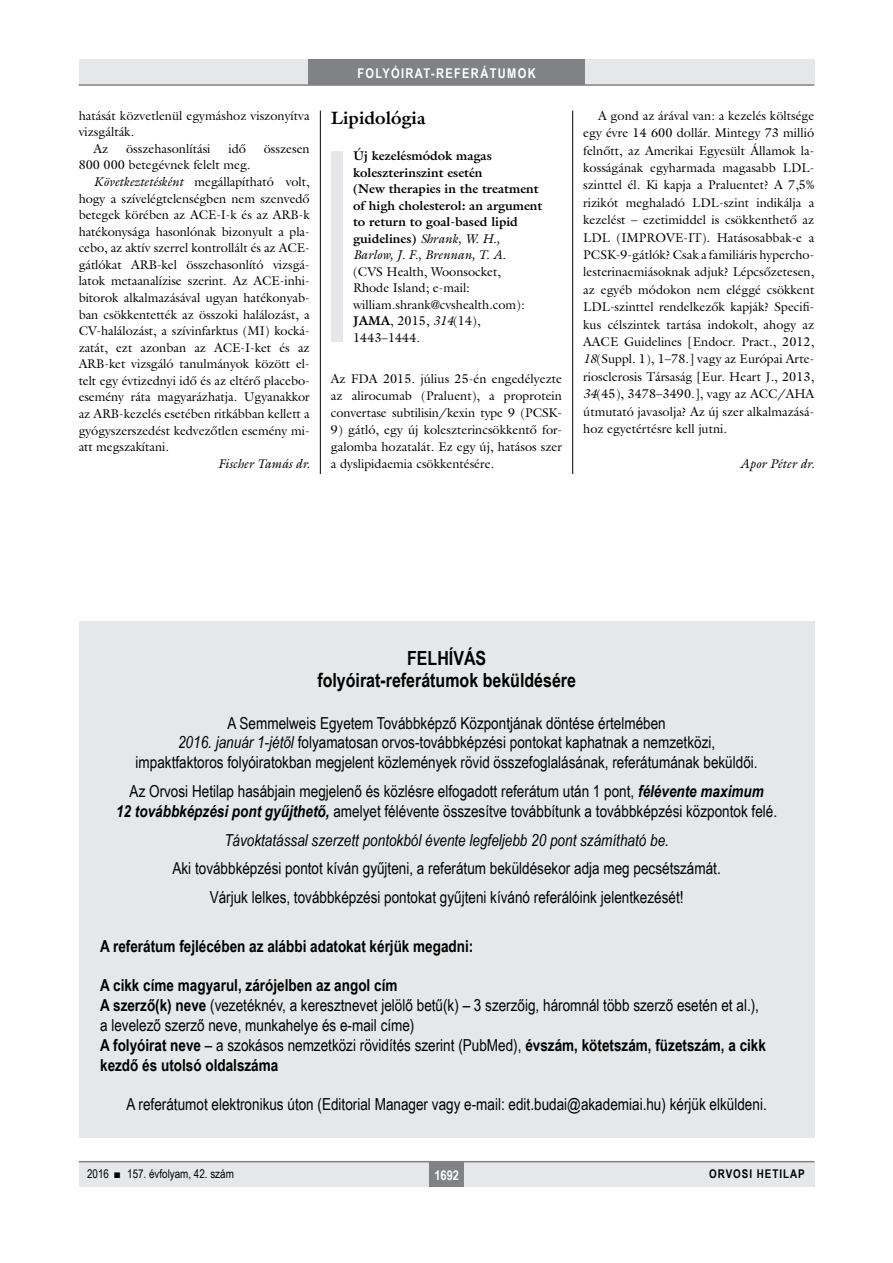
<style>
.page{position:relative;width:893px;height:1263px;background:#fff}
.page>*{position:absolute;margin:0;border:0;box-sizing:border-box;transform-origin:0 0}
.Rendezvenyek_cim{font:700 19.5px "Arial Narrow";color:#000}
.alcimbold{font:700 18px "Galliard Reg";color:#000}
.Rendezvenyek_cim-2{font:16.5px/19.8px "Arial Narrow";color:#000;text-align:center}
.Rendezvenyek_cim-3{font:700 16.5px/19.8px "Arial Narrow";color:#000}
.Rendezvenyek_cim-4{font:italic 16.5px "Arial Narrow";color:#000}
.rovatcim_jo{font:700 13.5px "Arial Narrow";letter-spacing:.1em;color:#fff}
.oldalszam{font:700 13.5px "Arial Narrow";color:#fff}
.ref-Body{font:12.75px/17.4px "Galliard Reg";color:#000;text-align:justify}
.ref-Body-s{font:12.75px/16.5px "Galliard Reg";letter-spacing:-.005em;color:#000}
.ref-lead{font:700 12.75px/16.5px "Galliard Reg";color:#000}
.ref-tompa{font:12.75px/17px "Galliard Reg";color:#000;text-align:justify}
.ref-Body-2{font:italic 12.75px "Galliard Reg";color:#000}
.pagina{font:12px "Arial Narrow";color:#000}
.pagina-2{font:700 12px "Arial Narrow";letter-spacing:.08em;color:#000}
.s1{font-style:italic}
.s2{font-weight:400;font-style:italic}
.s3{font-weight:400}
.s4{font-weight:700;font-style:italic}
.s5{font-weight:700}
</style>
<div class="page">
<div style="left:79px;top:1161px;width:735px;height:25px;background:#e6e7e8"></div>
<hr style="left:79px;top:1161px;width:735px;height:1px;background:#808285">
<div style="left:430px;top:1161px;width:34px;height:25px;background:#808285"></div>
<div style="left:79px;top:60px;width:735px;height:25px;background:#e6e7e8"></div>
<div style="left:308px;top:60px;width:277px;height:25px;background:#808285"></div>
<hr style="left:79px;top:84px;width:735px;height:2px;background:#808285">
<hr style="left:320px;top:111px;width:1px;height:1026px;background:#000">
<hr style="left:572px;top:111px;width:1px;height:1026px;background:#000">
<div style="left:331px;top:151px;width:11px;height:190px;background:#e6e7e8"></div>
<div style="left:79px;top:621px;width:735px;height:516px;background:#e6e7e8"></div>
<p class="ref-tompa" style="left:79px;top:107px;width:233px;line-height:16.5px">hatását közvetlenül egymáshoz viszonyítva vizsgálták.</p>
<p class="ref-Body" style="left:94px;top:140px;width:16px">Az</p>
<p class="ref-Body" style="left:126px;top:140px;width:86px">összehasonlítási</p>
<p class="ref-Body" style="left:228px;top:140px;width:19px">idő</p>
<p class="ref-Body" style="left:264px;top:140px;width:47px">összesen</p>
<p class="ref-Body" style="left:79px;top:156px;width:173px">800 000 betegévnek felelt meg.</p>
<p class="ref-Body-s" style="left:79px;top:173px;width:233px;text-indent:15px"><span class="s1">Következtetésként</span> megállapítható volt, hogy a szívelégtelenségben nem szenvedő betegek körében az ACE-I-k és az ARB-k hatékonysága hasonlónak bizonyult a pla&shy;cebo, az aktív szerrel kontrollált és az ACE&shy;gátlókat ARB-kel összehasonlító vizsgá&shy;latok metaanalízise szerint. Az ACE-inhi&shy;bitorok alkalmazásával ugyan hatékonyab&shy;ban csökkentették az összoki halálozást, a CV-halálozást, a szívinfarktus (MI) kocká&shy;zatát, ezt azonban az ACE-I-ket és az ARB-ket vizsgáló tanulmányok között el&shy;telt egy évtizednyi idő és az eltérő placebo&shy;esemény ráta magyarázhatja. Ugyanakkor az ARB-kezelés esetében ritkábban kellett a gyógyszerszedést kedvezőtlen esemény mi&shy;att megszakítani.</p>
<p class="ref-Body-2" style="left:218px;top:455px;width:93px">Fischer Tamás dr.</p>
<p class="rovatcim_jo" style="left:357px;top:63px;width:180px">FOLYÓIRAT-REFERÁTUMOK</p>
<p class="alcimbold" style="left:331px;top:106px;width:96px">Lipidológia</p>
<p class="ref-lead" style="left:353px;top:147px;width:191px">Új kezelésmódok magas koleszterinszint esetén<br>(New therapies in the treatment of high cholesterol: an argument to return to goal-based lipid guidelines) <span class="s2">Shrank, W. H.,<br>Barlow, J. F., Brennan, T. A.<br></span><span class="s3">(CVS Health, Woonsocket,<br>Rhode Island; e-mail: william.shrank@cvshealth.com):<br></span>JAMA<span class="s3">, 2015,</span> <span class="s2">314</span><span class="s3">(14),<br>1443–1444.</span></p>
<p class="ref-tompa" style="left:331px;top:370px;width:233px">Az FDA 2015. július 25-én engedélyezte az alirocumab (Praluent), a proprotein convertase subtilisin/kexin type 9 (PCSK-</p>
<p class="ref-tompa" style="left:331px;top:421px;width:233px">9) gátló, egy új koleszterincsökkentő for&shy;galomba hozatalát. Ez egy új, hatásos szer a dyslipidaemia csökkentésére.</p>
<p class="ref-Body" style="left:583px;top:107px;width:233px;text-indent:15px">A gond az árával van: a kezelés költsége egy évre 14 600 dollár. Mintegy 73 millió felnőtt, az Amerikai Egyesült Államok la&shy;kosságának egyharmada magasabb LDL&shy;szinttel él. Ki kapja a Praluentet? A 7,5% rizikót meghaladó LDL-szint indikálja a kezelést – ezetimiddel is csökkenthető az LDL (IMPROVE-IT). Hatásosabbak-e a PCSK-9-gátlók? Csak a familiáris hypercho&shy;lesterinaemiásoknak adjuk? Lépcsőzetesen, az egyéb módokon nem eléggé csökkent LDL-szinttel rendelkezők kapják? Specifi&shy;kus célszintek tartása indokolt, ahogy az AACE Guidelines [Endocr. Pract., 2012, <span class="s1">18</span>(Suppl. 1), 1–78.] vagy az Európai Arte&shy;riosclerosis Társaság [Eur. Heart J., 2013, <span class="s1">34</span>(45), 3478–3490.], vagy az ACC/AHA útmutató javasolja? Az új szer alkalmazásá&shy;hoz egyetértésre kell jutni.</p>
<p class="ref-Body-2" style="left:740px;top:455px;width:76px">Apor Péter dr.</p>
<p class="Rendezvenyek_cim" style="left:407px;top:643px;width:81px">FELHÍVÁS</p>
<p class="Rendezvenyek_cim" style="left:317px;top:665px;width:260px">folyóirat-referátumok beküldésére</p>
<p class="Rendezvenyek_cim-2" style="left:228px;top:712px;width:440px">A Semmelweis Egyetem Továbbképző Központjának döntése értelmében</p>
<p class="Rendezvenyek_cim-2" style="left:136px;top:732px;width:623px"><span class="s1">2016. január 1-jétől</span> folyamatosan orvos-továbbképzési pontokat kaphatnak a nemzetközi, impaktfaktoros folyóiratokban megjelent közlemények rövid összefoglalásának, referátumának beküldői.</p>
<p class="Rendezvenyek_cim-2" style="left:116px;top:781px;width:663px">Az Orvosi Hetilap hasábjain megjelenő és közlésre elfogadott referátum után 1 pont, <span class="s4">félévente maximum<br>12 továbbképzési pont gyűjthető,</span> amelyet félévente összesítve továbbítunk a továbbképzési központok felé.</p>
<p class="Rendezvenyek_cim-4" style="left:224px;top:828px;width:446px">Távoktatással szerzett pontokból évente legfeljebb 20 pont számítható be.</p>
<p class="Rendezvenyek_cim-2" style="left:172px;top:858px;width:550px">Aki továbbképzési pontot kíván gyűjteni, a referátum beküldésekor adja meg pecsétszámát.</p>
<p class="Rendezvenyek_cim-2" style="left:210px;top:887px;width:475px">Várjuk lelkes, továbbképzési pontokat gyűjteni kívánó referálóink jelentkezését!</p>
<p class="Rendezvenyek_cim-3" style="left:100px;top:935px;width:375px">A referátum fejlécében az alábbi adatokat kérjük megadni:</p>
<p class="Rendezvenyek_cim-3" style="left:100px;top:975px;width:299px">A cikk címe magyarul, zárójelben az angol cím</p>
<p class="Rendezvenyek_cim-2" style="left:100px;top:995px;width:660px;text-align:left"><span class="s5">A szerző(k) neve</span> (vezetéknév, a keresztnevet jelölő betű(k) – 3 szerzőig, háromnál több szerző esetén et al.), a levelező szerző neve, munkahelye és e-mail címe)</p>
<p class="Rendezvenyek_cim-3" style="left:100px;top:1034px;width:667px">A folyóirat neve <span class="s3">– a szokásos nemzetközi rövidítés szerint (PubMed),</span> évszám, kötetszám, füzetszám, a cikk kezdő és utolsó oldalszáma</p>
<p class="Rendezvenyek_cim-2" style="left:127px;top:1094px;width:642px">A referátumot elektronikus úton (Editorial Manager vagy e-mail: edit.budai@akademiai.hu) kérjük elküldeni.</p>
<p class="pagina" style="left:87px;top:1165px;width:148px">2016 ■ 157. évfolyam, 42. szám</p>
<p class="oldalszam" style="left:434px;top:1165px;width:26px">1692</p>
<p class="pagina-2" style="left:709px;top:1165px;width:97px">ORVOSI HETILAP</p>
</div>
